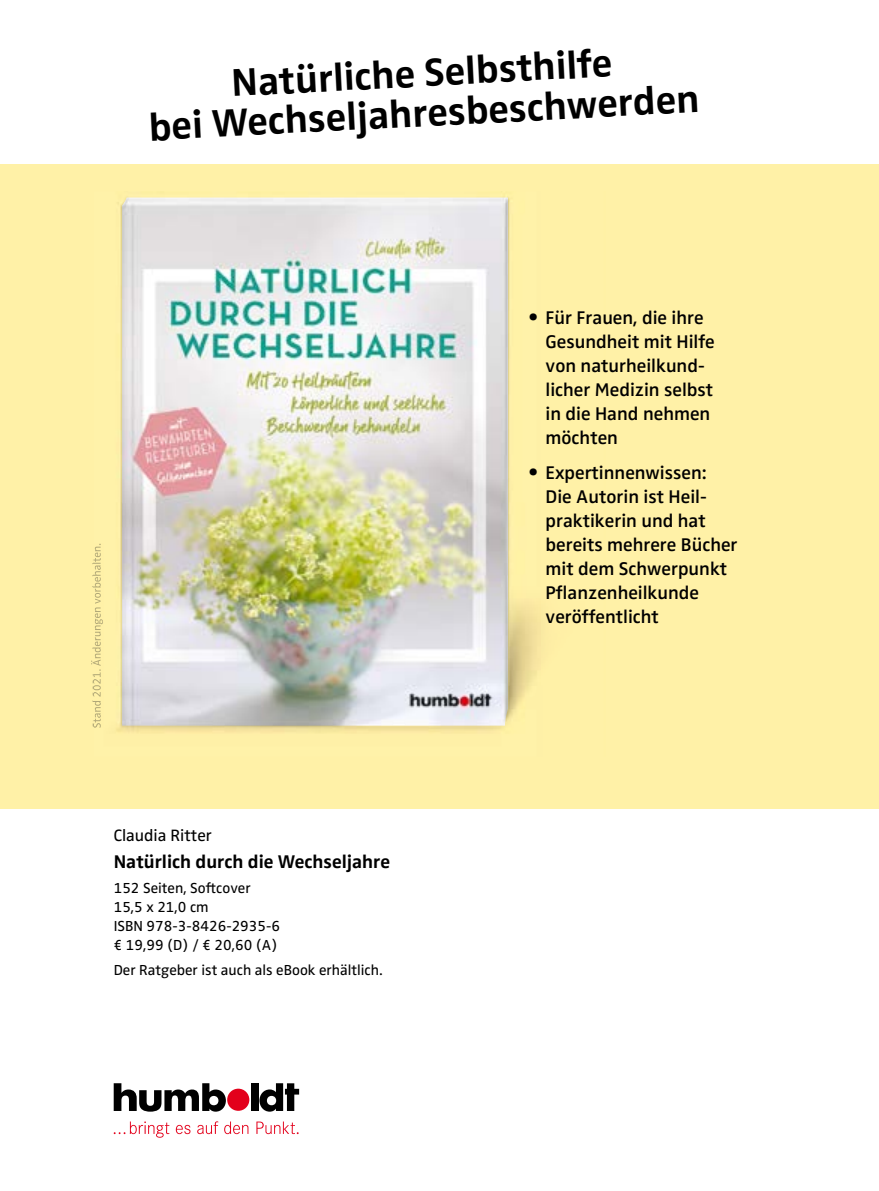
<style>
.page{position:relative;width:879px;height:1191px;background:#fff}
.page>*{position:absolute;margin:0;border:0;box-sizing:border-box;transform-origin:0 0}
.t1{font:700 40px/40px "Zwo Pro";color:#000;text-align:center}
.t2{font:600 19px/24px "Zwo Pro";color:#000}
.t3{font:700 19px "Zwo Pro";color:#000}
.t4{font:17px "Zwo Pro";color:#000}
.t5{font:15px/19px "Zwo Pro";color:#000}
.s1{font-size:23.8px}
</style>
<div class="page">
<div style="left:0;top:165px;width:879px;height:643px;background:#fff1a7"></div>
<img style="left:94px;top:198px;width:447px;height:534px">
<img style="left:122px;top:197px;width:386px;height:528px">
<img style="left:94px;top:543px;width:9px;height:184px">
<div style="left:227px;top:1088px;width:22px;height:22px;background:#e3001b;border-radius:50%"></div>
<svg style="left:114px;top:1083px;width:112px;height:28px"></svg>
<div style="left:251px;top:1083px;width:7px;height:28px;background:#000"></div>
<svg style="left:259px;top:1083px;width:40px;height:28px"></svg>
<svg style="left:114px;top:1121px;width:55px;height:16px"></svg>
<svg style="left:176px;top:1124px;width:14px;height:10px"></svg>
<svg style="left:197px;top:1121px;width:21px;height:13px"></svg>
<svg style="left:224px;top:1121px;width:24px;height:13px"></svg>
<svg style="left:256px;top:1121px;width:43px;height:13px"></svg>
<h1 class="t1" style="left:146px;top:68px;width:553px;rotate:-3deg">Natürliche Selbsthilfe<br>bei Wechseljahresbeschwerden</h1>
<p class="t4" style="left:114px;top:825px;width:100px">Claudia Ritter</p>
<p class="t3" style="left:114px;top:850px;width:278px">Natürlich durch die Wechseljahre</p>
<p class="t5" style="left:114px;top:878px;width:168px">152 Seiten, Softcover<br>15,5 x 21,0 cm<br>ISBN 978-3-8426-2935-6 € 19,99 (D) / € 20,60 (A)</p>
<p class="t5" style="left:114px;top:960px;width:270px">Der Ratgeber ist auch als eBook erhältlich.</p>
<p class="t2" style="left:545px;top:306px;width:171px;text-indent:-17px"><span class="s1">•</span> Für Frauen, die ihre<br>Gesundheit mit Hilfe von naturheilkund&shy;licher Medizin selbst in die Hand nehmen möchten</p>
<p class="t2" style="left:545px;top:461px;width:193px;text-indent:-17px"><span class="s1">•</span> Expertinnenwissen:<br>Die Autorin ist Heil&shy;praktikerin und hat bereits mehrere Bücher mit dem Schwerpunkt<br>Pflanzenheilkunde veröffentlicht</p>
</div>
